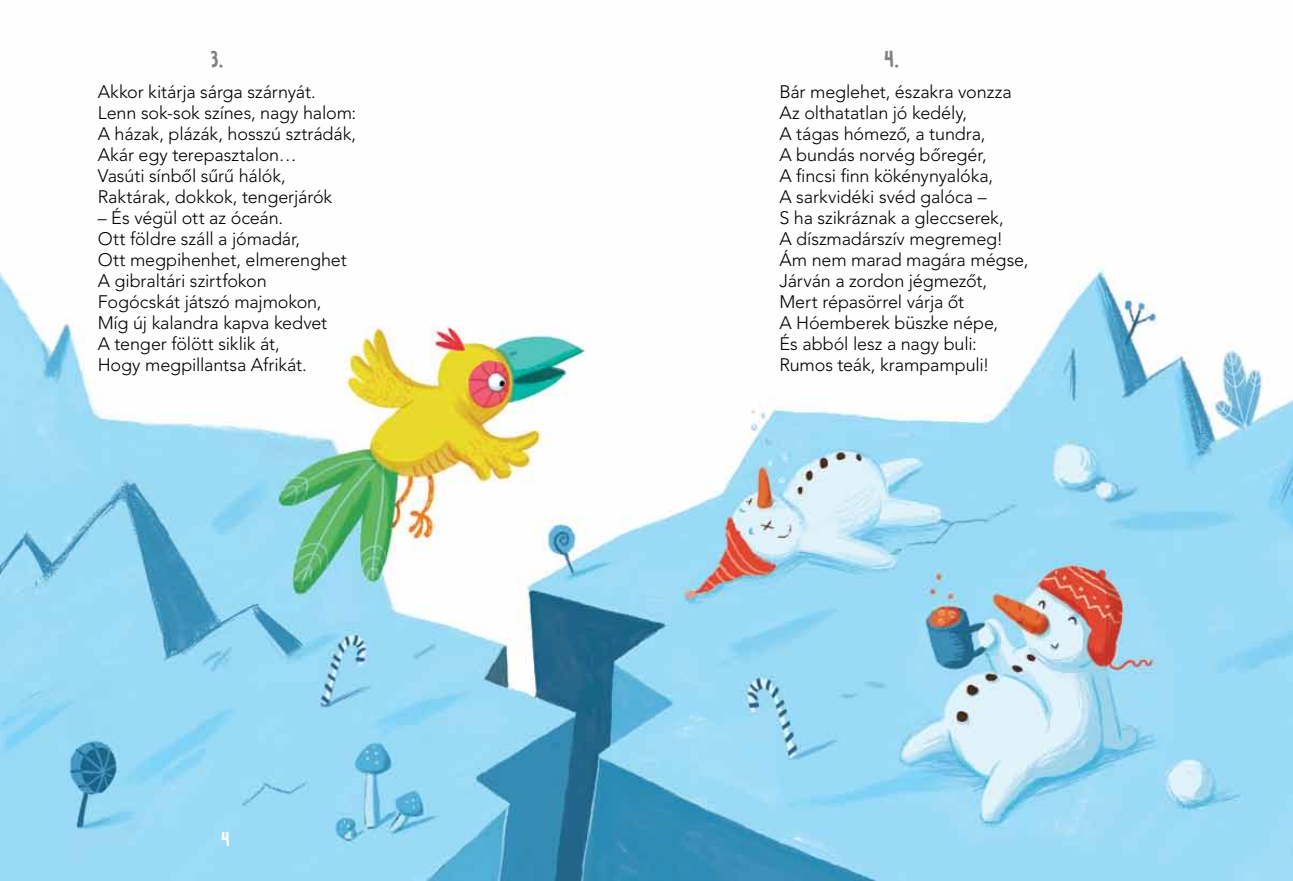
<style>
.page{position:relative;width:1293px;height:881px;background:#fff}
.page>*{position:absolute;margin:0;border:0;box-sizing:border-box;transform-origin:0 0}
.t1{font:24px "DK Prince Frog";color:#808285}
.t2{font:21px "DK Prince Frog";color:#fff}
.t3{font:300 18px/21px "Avenir LT Pro";letter-spacing:-.005em;color:#000}
</style>
<div class="page">
<img style="left:0;top:267px;width:1293px;height:613px">
<h1 class="t1" style="left:210px;top:45px;width:14px">3.</h1>
<p class="t3" style="left:98px;top:81px;width:260px">Akkor kitárja sárga szárnyát.<br>Lenn sok-sok színes, nagy halom:<br>A házak, plázák, hosszú sztrádák,<br>Akár egy terepasztalon…<br>Vasúti sínből sűrű hálók,<br>Raktárak, dokkok, tengerjárók</p>
<p class="t3" style="left:98px;top:207px;width:250px">– És végül ott az óceán.<br>Ott földre száll a jómadár,<br>Ott megpihenhet, elmerenghet<br>A gibraltári szirtfokon<br>Fogócskát játszó majmokon,<br>Míg új kalandra kapva kedvet<br>A tenger fölött siklik át,<br>Hogy megpillantsa Afrikát.</p>
<p class="t2" style="left:221px;top:826px;width:10px">4</p>
<h1 class="t1" style="left:884px;top:45px;width:16px">4.</h1>
<p class="t3" style="left:779px;top:81px;width:250px">Bár meglehet, északra vonzza<br>Az olthatatlan jó kedély,<br>A tágas hómező, a tundra,<br>A bundás norvég bőregér,<br>A fincsi finn kökénynyalóka,<br>A sarkvidéki svéd galóca –<br>S ha szikráznak a gleccserek,<br>A díszmadárszív megremeg!<br>Ám nem marad magára mégse,<br>Járván a zordon jégmezőt,<br>Mert répasörrel várja őt<br>A Hóemberek büszke népe,<br>És abból lesz a nagy buli:<br>Rumos teák, krampampuli!</p>
</div>
